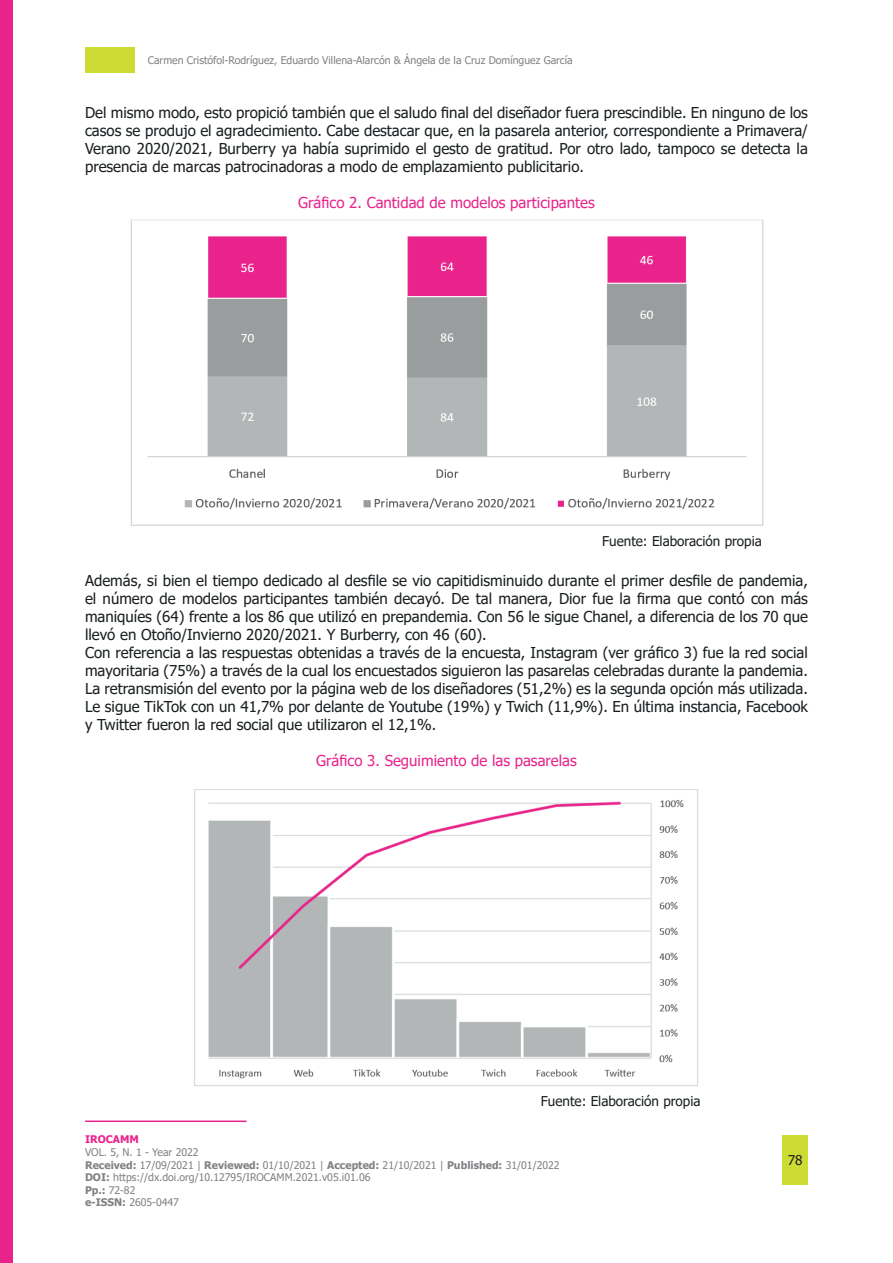
<style>
.page{position:relative;width:893px;height:1263px;background:#fff}
.page>*{position:absolute;margin:0;border:0;box-sizing:border-box;transform-origin:0 0}
.t1{font:15px/18px "Tahoma";color:#1a1f21;text-align:justify}
.t2{font:15px "Tahoma";color:#e8248c}
.t3{font:13.5px "Tahoma";color:#1a1f21}
.t4{font:13.5px "Tahoma";color:#231f20}
.t5{font:10.5px/12.6px "Tahoma";color:#808285}
.t6{font:700 10.5px "Tahoma";color:#e8248c}
.s1{font-weight:700}
</style>
<div class="page">
<div style="left:782px;top:1135px;width:26px;height:50px;background:#ccdc34"></div>
<div style="left:85px;top:47px;width:50px;height:26px;background:#ccdc34"></div>
<hr style="left:85px;top:1120px;width:162px;height:2px;background:#e8248c">
<div style="left:0;top:0;width:13px;height:1263px;background:#ea238c"></div>
<img style="left:130px;top:219px;width:634px;height:307px">
<img style="left:194px;top:789px;width:504px;height:297px">
<p class="t5" style="left:148px;top:55px;width:426px">Carmen Cristófol-Rodríguez, Eduardo Villena-Alarcón &amp; Ángela de la Cruz Domínguez García</p>
<p class="t1" style="left:85px;top:104px;width:724px">Del mismo modo, esto propició también que el saludo final del diseñador fuera prescindible. En ninguno de los casos se produjo el agradecimiento. Cabe destacar que, en la pasarela anterior, correspondiente a Primavera/ Verano 2020/2021, Burberry ya había suprimido el gesto de gratitud. Por otro lado, tampoco se detecta la presencia de marcas patrocinadoras a modo de emplazamiento publicitario.</p>
<p class="t2" style="left:298px;top:192px;width:298px">Gráfico 2. Cantidad de modelos participantes</p>
<p class="t3" style="left:602px;top:532px;width:161px">Fuente: Elaboración propia</p>
<p class="t1" style="left:85px;top:572px;width:724px;text-align:left">Además, si bien el tiempo dedicado al desfile se vio capitidisminuido durante el primer desfile de pandemia, el número de modelos participantes también decayó. De tal manera, Dior fue la firma que contó con más maniquíes (64) frente a los 86 que utilizó en prepandemia. Con 56 le sigue Chanel, a diferencia de los 70 que llevó en Otoño/Invierno 2020/2021. Y Burberry, con 46 (60).<br>Con referencia a las respuestas obtenidas a través de la encuesta, Instagram (ver gráfico 3) fue la red social mayoritaria (75%) a través de la cual los encuestados siguieron las pasarelas celebradas durante la pandemia.<br>La retransmisión del evento por la página web de los diseñadores (51,2%) es la segunda opción más utilizada.<br>Le sigue TikTok con un 41,7% por delante de Youtube (19%) y Twich (11,9%). En última instancia, Facebook y Twitter fueron la red social que utilizaron el 12,1%.</p>
<p class="t2" style="left:316px;top:750px;width:262px">Gráfico 3. Seguimiento de las pasarelas</p>
<p class="t3" style="left:541px;top:1092px;width:161px">Fuente: Elaboración propia</p>
<p class="t6" style="left:85px;top:1132px;width:55px">IROCAMM</p>
<p class="t5" style="left:85px;top:1146px;width:476px">VOL. 5, N. 1 - Year 2022<br><span class="s1">Received:</span> 17/09/2021 | <span class="s1">Reviewed:</span> 01/10/2021 | <span class="s1">Accepted:</span> 21/10/2021 | <span class="s1">Published:</span> 31/01/2022<br><span class="s1">DOI:</span> https://dx.doi.org/10.12795/IROCAMM.2021.v05.i01.06<br><span class="s1">Pp.:</span> 72-82<br><span class="s1">e-ISSN:</span> 2605-0447</p>
<p class="t4" style="left:788px;top:1151px;width:16px">78</p>
</div>
